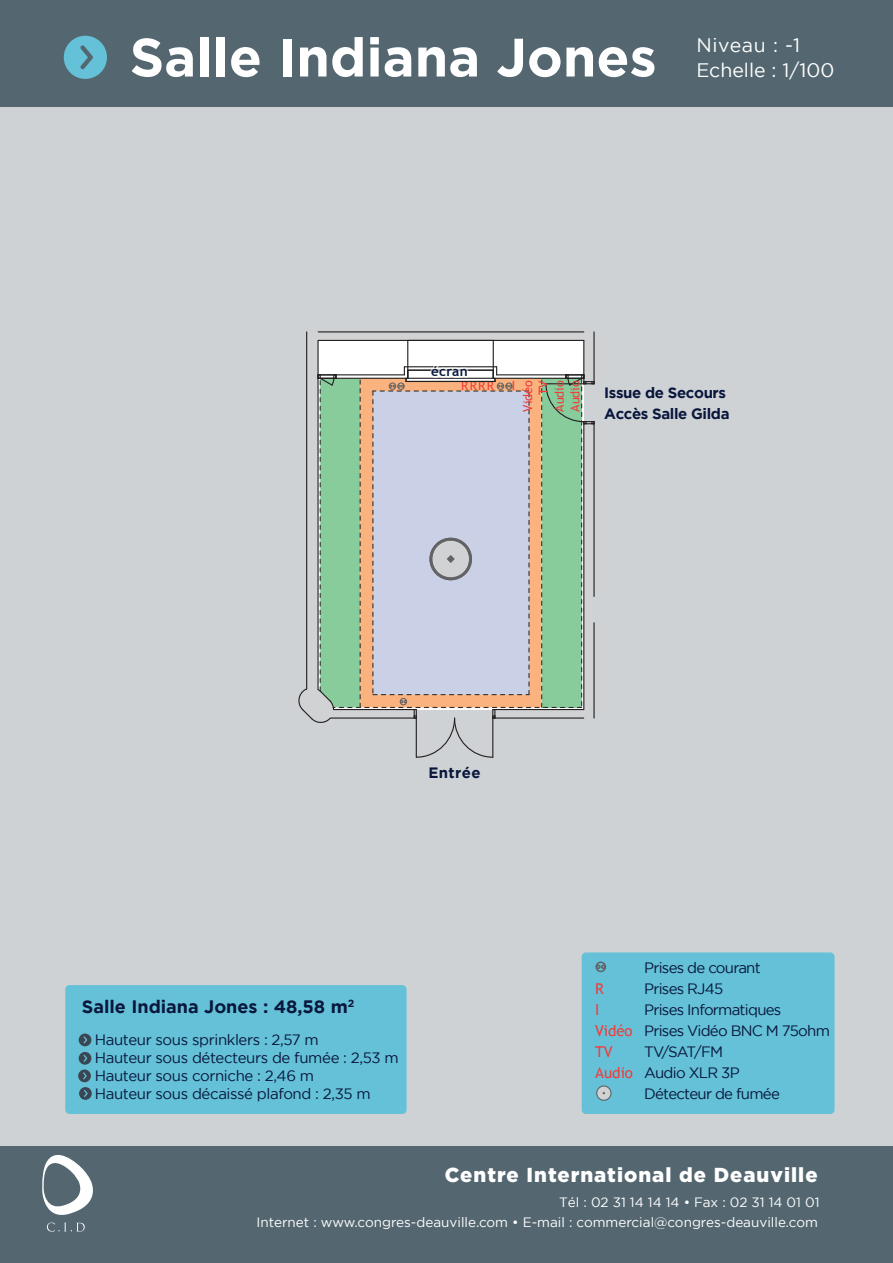
<style>
.page{position:relative;width:893px;height:1263px;background:#cfd2d5}
.page>*{position:absolute;margin:0;border:0;box-sizing:border-box;transform-origin:0 0}
.t1{font:700 54px "Gotham";color:#fff}
.t2{font:900 20.25px "Gotham";letter-spacing:.05em;color:#fff}
.t3{font:19.5px "Gotham";color:#fff}
.t4{font:700 18px "Gotham";color:#09173c}
.t5{font:15px/21px "Gotham";letter-spacing:-.04em;color:#09173c}
.t6{font:700 15px/21px "Gotham";letter-spacing:-.025em;color:#09173c}
.t7{font:15px/21px "Trebuchet MS";color:#ee3d3c}
.t8{font:13.5px/19.5px "Gotham";color:#fff;text-align:right}
.t9{font:700 13.5px "Trebuchet MS";letter-spacing:.025em;color:#09173c}
.t10{font:12.45px/15.9px "Trebuchet MS";color:#ee3d3c;text-align:right}
</style>
<div class="page">
<div style="left:0;top:0;width:893px;height:106px;background:#546770"></div>
<div style="left:0;top:1146px;width:893px;height:117px;background:#546770"></div>
<svg style="left:42px;top:1154px;width:51px;height:77px"></svg>
<hr style="left:318px;top:331px;width:266px;height:1px;background:#231f20">
<svg style="left:298px;top:332px;width:297px;height:426px"></svg>
<svg style="left:64px;top:36px;width:43px;height:43px"></svg>
<div style="left:65px;top:985px;width:342px;height:129px;background:#64c1d7;border-radius:4px"></div>
<div style="left:582px;top:952px;width:253px;height:162px;background:#64c1d7;border-radius:4px"></div>
<svg style="left:598px;top:964px;width:5px;height:5px"></svg>
<div style="left:595px;top:961px;width:11px;height:11px;border:2px solid #636366;border-radius:50%"></div>
<svg style="left:596px;top:1085px;width:15px;height:16px"></svg>
<svg style="left:79px;top:1033px;width:12px;height:13px"></svg>
<svg style="left:78px;top:1052px;width:14px;height:48px"></svg>
<h1 class="t1" style="left:130px;top:26px;width:528px">Salle Indiana Jones</h1>
<h3 class="t3" style="left:696px;top:34px;width:105px">Niveau : -1</h3>
<h3 class="t3" style="left:696px;top:59px;width:139px">Echelle : 1/100</h3>
<p class="t9" style="left:431px;top:363px;width:38px">écran</p>
<p class="t10" style="left:461px;top:378px;width:34px">RRRR</p>
<p class="t10" style="left:512px;top:378px;width:5px">I</p>
<p class="t10" style="left:520px;top:412px;width:33px;rotate:-90deg">Vidéo<br>TV<br>Audio<br>Audio</p>
<p class="t6" style="left:604px;top:381px;width:127px">Issue de Secours<br>Accès Salle Gilda</p>
<p class="t6" style="left:428px;top:762px;width:54px">Entrée</p>
<p class="t4" style="left:82px;top:996px;width:274px">Salle Indiana Jones : 48,58 m<sup>2</sup></p>
<p class="t5" style="left:95px;top:1030px;width:306px;line-height:18px">Hauteur sous sprinklers : 2,57 m<br>Hauteur sous détecteurs de fumée : 2,53 m Hauteur sous corniche : 2,46 m<br>Hauteur sous décaissé plafond : 2,35 m</p>
<p class="t7" style="left:595px;top:978px;width:39px">R<br>I<br>Vidéo<br>TV<br>Audio</p>
<p class="t5" style="left:644px;top:957px;width:187px">Prises de courant<br>Prises RJ45<br>Prises Informatiques<br>Prises Vidéo BNC M 75ohm<br>TV/SAT/FM<br>Audio XLR 3P<br>Détecteur de fumée</p>
<h2 class="t2" style="left:445px;top:1163px;width:374px">Centre International de Deauville</h2>
<p class="t8" style="left:257px;top:1193px;width:564px">Tél : 02 31 14 14 14 • Fax : 02 31 14 01 01<br>Internet : www.congres-deauville.com • E-mail : commercial@congres-deauville.com</p>
</div>
